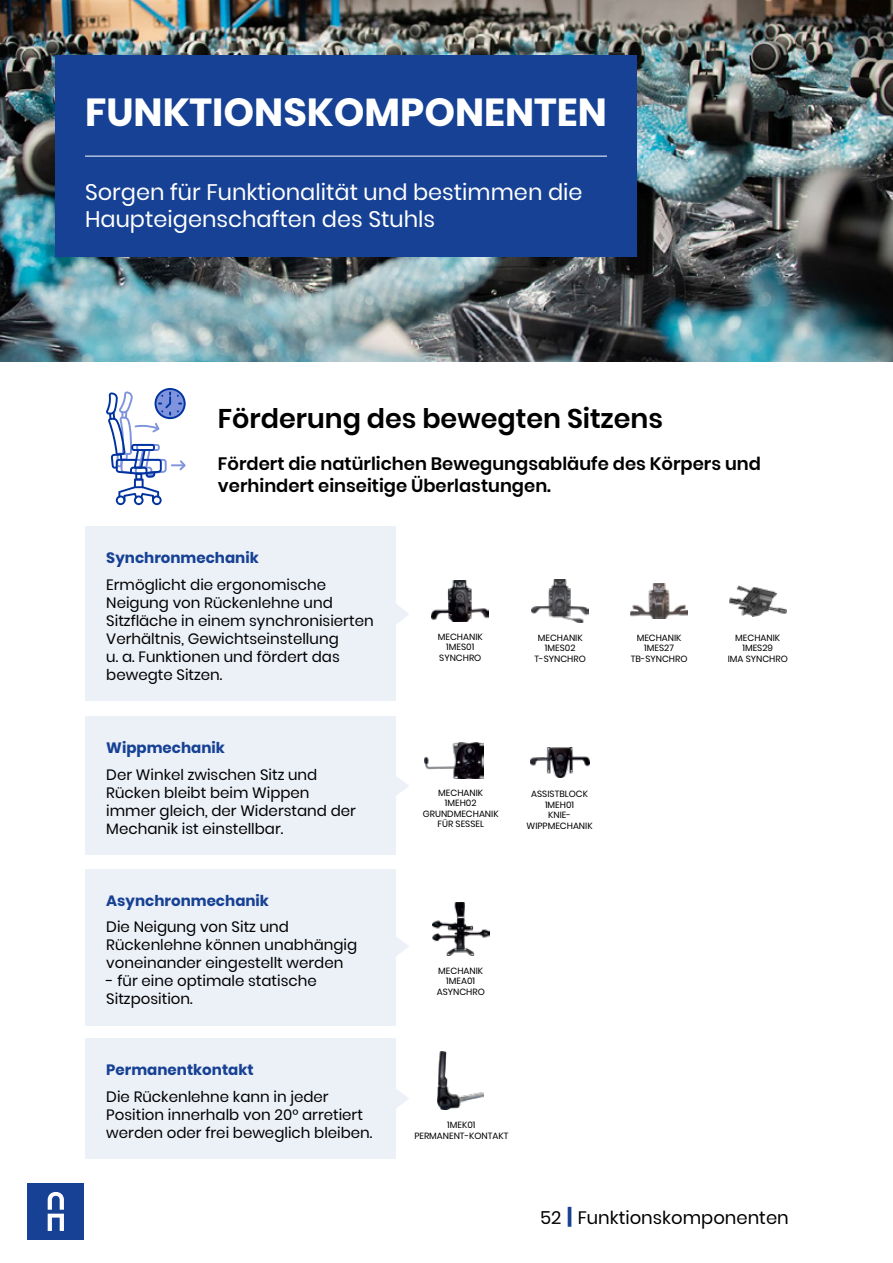
<style>
.page{position:relative;width:893px;height:1263px;background:#fff}
.page>*{position:absolute;margin:0;border:0;box-sizing:border-box;transform-origin:0 0}
.t1{font:700 39px "Poppins";color:#fff}
.t2{font:600 27px "Poppins";color:#000}
.t3{font:22.5px/27px "Poppins";color:#fff}
.t4{font:600 18px/21.3px "Poppins";color:#000}
.t5{font:18px "Poppins";color:#000}
.t6{font:15px/18px "Poppins";color:#000}
.t7{font:700 15px "Poppins";color:#164194}
.t8{font:9px/10.5px "Poppins";color:#000;text-align:center}
.s1{font-weight:700;font-size:21px;color:#164194}
</style>
<div class="page">
<img style="left:730px;top:585px;width:57px;height:31px">
<img style="left:432px;top:580px;width:57px;height:41px">
<img style="left:0;top:0;width:893px;height:362px">
<div style="left:55px;top:55px;width:582px;height:202px;background:#164194"></div>
<hr style="left:85px;top:156px;width:522px;height:1px;background:#fff">
<svg style="left:106px;top:388px;width:80px;height:117px"></svg>
<div style="left:85px;top:526px;width:310px;height:175px;background:#ecf0f7"></div>
<svg style="left:395px;top:603px;width:14px;height:22px"></svg>
<img style="left:631px;top:583px;width:57px;height:35px">
<img style="left:532px;top:579px;width:57px;height:43px">
<div style="left:85px;top:716px;width:310px;height:139px;background:#ecf0f7"></div>
<img style="left:425px;top:743px;width:59px;height:35px">
<img style="left:530px;top:747px;width:59px;height:31px">
<div style="left:85px;top:869px;width:310px;height:156px;background:#ecf0f7"></div>
<svg style="left:395px;top:936px;width:14px;height:21px"></svg>
<img style="left:432px;top:903px;width:57px;height:52px">
<img style="left:437px;top:1051px;width:46px;height:59px">
<div style="left:85px;top:1038px;width:310px;height:121px;background:#ecf0f7"></div>
<svg style="left:395px;top:1088px;width:14px;height:21px"></svg>
<div style="left:28px;top:1183px;width:56px;height:56px;background:#164194"></div>
<svg style="left:48px;top:1192px;width:16px;height:39px"></svg>
<svg style="left:395px;top:775px;width:14px;height:21px"></svg>
<h1 class="t1" style="left:85px;top:90px;width:523px">FUNKTIONSKOMPONENTEN</h1>
<h3 class="t3" style="left:85px;top:178px;width:499px">Sorgen für Funktionalität und bestimmen die<br>Haupteigenschaften des Stuhls</h3>
<h2 class="t2" style="left:218px;top:403px;width:447px">Förderung des bewegten Sitzens</h2>
<p class="t4" style="left:218px;top:453px;width:545px">Fördert die natürlichen Bewegungsabläufe des Körpers und verhindert einseitige Überlastungen.</p>
<p class="t7" style="left:106px;top:549px;width:154px">Synchronmechanik</p>
<p class="t6" style="left:106px;top:576px;width:269px">Ermöglicht die ergonomische<br>Neigung von Rückenlehne und<br>Sitzfläche in einem synchronisierten<br>Verhältnis, Gewichtseinstellung<br>u. a. Funktionen und fördert das bewegte Sitzen.</p>
<p class="t7" style="left:106px;top:739px;width:120px">Wippmechanik</p>
<p class="t6" style="left:106px;top:765px;width:251px">Der Winkel zwischen Sitz und<br>Rücken bleibt beim Wippen immer gleich, der Widerstand der<br>Mechanik ist einstellbar.</p>
<p class="t8" style="left:438px;top:631px;width:46px">MECHANIK<br>1MES01<br>SYNCHRO</p>
<p class="t8" style="left:535px;top:632px;width:53px">MECHANIK<br>1MES02<br>T-SYNCHRO</p>
<p class="t8" style="left:423px;top:787px;width:77px">MECHANIK<br>1MEH02<br>GRUNDMECHANIK<br>FÜR SESSEL</p>
<p class="t8" style="left:527px;top:789px;width:68px">ASSISTBLOCK<br>1MEH01<br>KNIE-<br>WIPPMECHANIK</p>
<p class="t7" style="left:106px;top:892px;width:164px">Asynchronmechanik</p>
<p class="t6" style="left:106px;top:918px;width:252px">Die Neigung von Sitz und<br>Rückenlehne können unabhängig voneinander eingestellt werden</p>
<p class="t6" style="left:106px;top:972px;width:212px">- für eine optimale statische<br>Sitzposition.</p>
<p class="t8" style="left:437px;top:965px;width:50px">MECHANIK<br>1MEA01<br>ASYNCHRO</p>
<p class="t7" style="left:106px;top:1061px;width:149px">Permanentkontakt</p>
<p class="t6" style="left:106px;top:1087px;width:268px">Die Rückenlehne kann in jeder<br>Position innerhalb von 20° arretiert werden oder frei beweglich bleiben.</p>
<p class="t8" style="left:414px;top:1120px;width:96px">1MEK01<br>PERMANENT-KONTAKT</p>
<p class="t8" style="left:631px;top:632px;width:58px">MECHANIK<br>1MES27<br>TB-SYNCHRO</p>
<p class="t8" style="left:728px;top:632px;width:62px">MECHANIK<br>1MES29<br>IMA SYNCHRO</p>
<p class="t5" style="left:540px;top:1207px;width:250px">52 <span class="s1">|</span> Funktionskomponenten</p>
</div>
